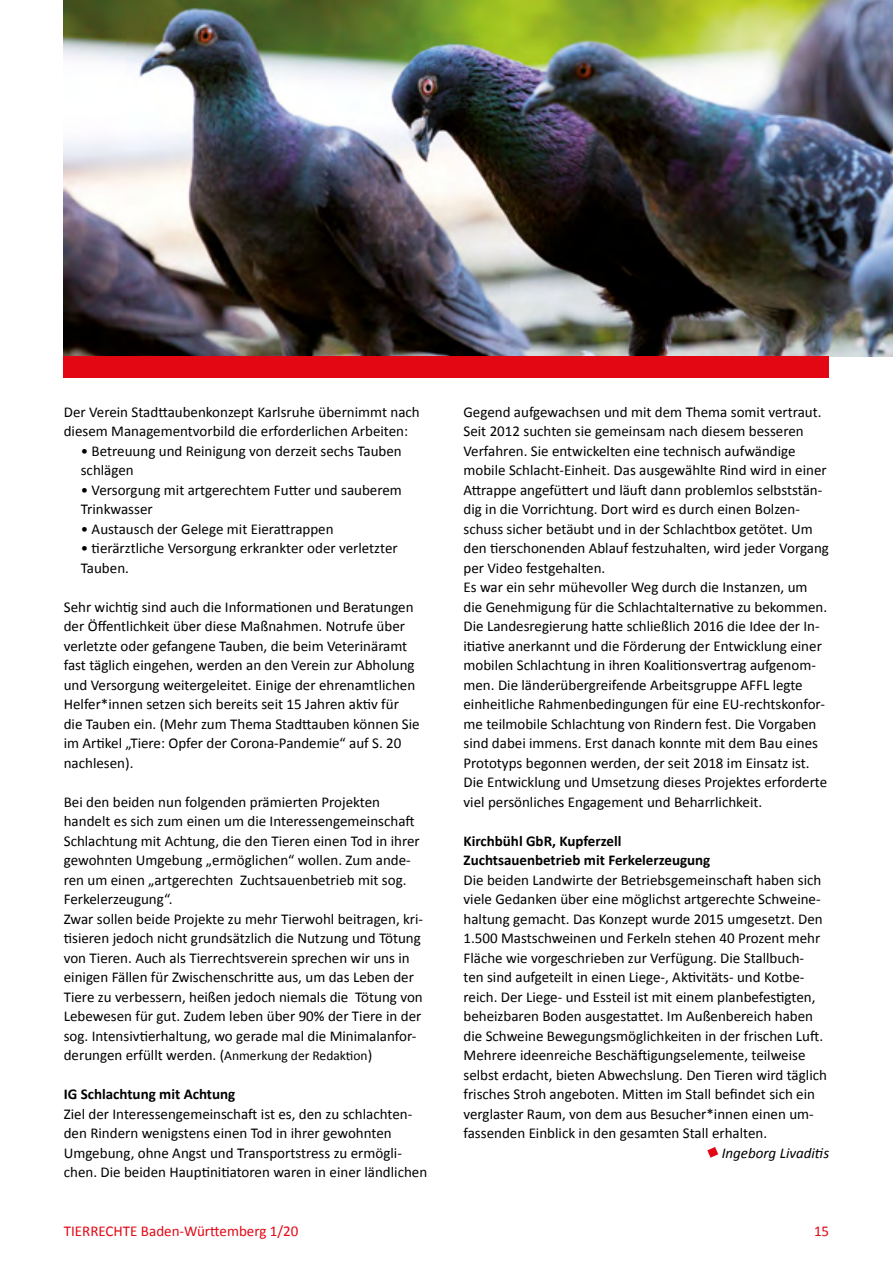
<style>
.page{position:relative;width:893px;height:1263px;background:#fff}
.page>*{position:absolute;margin:0;border:0;box-sizing:border-box;transform-origin:0 0}
.t1{font:15px/19.5px "Calibri";color:#000}
.t2{font:700 15px/19.5px "Calibri";color:#000}
.t3{font:15px "Calibri";color:#e30613}
.t4{font:italic 15px "Calibri";color:#000}
.s1{font-size:13.5px}
</style>
<div class="page">
<svg style="left:707px;top:1147px;width:11px;height:11px"></svg>
<img style="left:64px;top:0;width:829px;height:356px">
<div style="left:64px;top:356px;width:765px;height:22px;background:#e30613"></div>
<p class="t1" style="left:64px;top:401px;width:357px">Der Verein Stadttaubenkonzept Karlsruhe übernimmt nach diesem Managementvorbild die erforderlichen Arbeiten:</p>
<p class="t1" style="left:81px;top:440px;width:322px">• Betreuung und Reinigung von derzeit sechs Tauben schlägen</p>
<p class="t1" style="left:81px;top:479px;width:323px">• Versorgung mit artgerechtem Futter und sauberem<br>Trinkwasser</p>
<p class="t1" style="left:81px;top:518px;width:254px">• Austausch der Gelege mit Eierattrappen</p>
<p class="t1" style="left:81px;top:538px;width:318px">• tierärztliche Versorgung erkrankter oder verletzter<br>Tauben.</p>
<p class="t1" style="left:64px;top:596px;width:357px">Sehr wichtig sind auch die Informationen und Beratungen der Öffentlichkeit über diese Maßnahmen. Notrufe über verletzte oder gefangene Tauben, die beim Veterinäramt fast täglich eingehen, werden an den Verein zur Abholung und Versorgung weitergeleitet. Einige der ehrenamtlichen Helfer*innen setzen sich bereits seit 15 Jahren aktiv für die Tauben ein. (Mehr zum Thema Stadttauben können Sie im Artikel „Tiere: Opfer der Corona-Pandemie“ auf S. 20 nachlesen).</p>
<p class="t1" style="left:64px;top:791px;width:361px">Bei den beiden nun folgenden prämierten Projekten handelt es sich zum einen um die Interessengemeinschaft Schlachtung mit Achtung, die den Tieren einen Tod in ihrer gewohnten Umgebung „ermöglichen“ wollen. Zum ande&shy;ren um einen „artgerechten Zuchtsauenbetrieb mit sog.<br>Ferkelerzeugung“.<br>Zwar sollen beide Projekte zu mehr Tierwohl beitragen, kri&shy;tisieren jedoch nicht grundsätzlich die Nutzung und Tötung von Tieren. Auch als Tierrechtsverein sprechen wir uns in einigen Fällen für Zwischenschritte aus, um das Leben der Tiere zu verbessern, heißen jedoch niemals die Tötung von Lebewesen für gut. Zudem leben über 90% der Tiere in der sog. Intensivtierhaltung, wo gerade mal die Minimalanfor&shy;derungen erfüllt werden. (<span class="s1">Anmerkung der Redaktion</span>)</p>
<p class="t2" style="left:64px;top:1084px;width:173px">IG Schlachtung mit Achtung</p>
<p class="t1" style="left:64px;top:1103px;width:365px">Ziel der Interessengemeinschaft ist es, den zu schlachten&shy;den Rindern wenigstens einen Tod in ihrer gewohnten Umgebung, ohne Angst und Transportstress zu ermögli&shy;chen. Die beiden Hauptinitiatoren waren in einer ländlichen</p>
<p class="t1" style="left:463px;top:401px;width:367px">Gegend aufgewachsen und mit dem Thema somit vertraut.<br>Seit 2012 suchten sie gemeinsam nach diesem besseren Verfahren. Sie entwickelten eine technisch aufwändige mobile Schlacht-Einheit. Das ausgewählte Rind wird in einer Attrappe angefüttert und läuft dann problemlos selbststän&shy;dig in die Vorrichtung. Dort wird es durch einen Bolzen&shy;schuss sicher betäubt und in der Schlachtbox getötet. Um den tierschonenden Ablauf festzuhalten, wird jeder Vorgang per Video festgehalten.<br>Es war ein sehr mühevoller Weg durch die Instanzen, um die Genehmigung für die Schlachtalternative zu bekommen.<br>Die Landesregierung hatte schließlich 2016 die Idee der In&shy;itiative anerkannt und die Förderung der Entwicklung einer mobilen Schlachtung in ihren Koalitionsvertrag aufgenom&shy;men. Die länderübergreifende Arbeitsgruppe AFFL legte einheitliche Rahmenbedingungen für eine EU-rechtskonfor&shy;me teilmobile Schlachtung von Rindern fest. Die Vorgaben sind dabei immens. Erst danach konnte mit dem Bau eines Prototyps begonnen werden, der seit 2018 im Einsatz ist.<br>Die Entwicklung und Umsetzung dieses Projektes erforderte viel persönliches Engagement und Beharrlichkeit.</p>
<p class="t2" style="left:463px;top:830px;width:248px">Kirchbühl GbR, Kupferzell<br>Zuchtsauenbetrieb mit Ferkelerzeugung</p>
<p class="t1" style="left:463px;top:869px;width:365px">Die beiden Landwirte der Betriebsgemeinschaft haben sich viele Gedanken über eine möglichst artgerechte Schweine&shy;haltung gemacht. Das Konzept wurde 2015 umgesetzt. Den 1.500 Mastschweinen und Ferkeln stehen 40 Prozent mehr Fläche wie vorgeschrieben zur Verfügung. Die Stallbuch&shy;ten sind aufgeteilt in einen Liege-, Aktivitäts- und Kotbe&shy;reich. Der Liege- und Essteil ist mit einem planbefestigten, beheizbaren Boden ausgestattet. Im Außenbereich haben die Schweine Bewegungsmöglichkeiten in der frischen Luft.<br>Mehrere ideenreiche Beschäftigungselemente, teilweise selbst erdacht, bieten Abwechslung. Den Tieren wird täglich frisches Stroh angeboten. Mitten im Stall befindet sich ein verglaster Raum, von dem aus Besucher*innen einen um&shy;fassenden Einblick in den gesamten Stall erhalten.</p>
<p class="t4" style="left:722px;top:1143px;width:109px">Ingeborg Livaditis</p>
<p class="t3" style="left:64px;top:1221px;width:236px">TIERRECHTE Baden-Württemberg 1/20</p>
<p class="t3" style="left:814px;top:1221px;width:17px">15</p>
</div>
